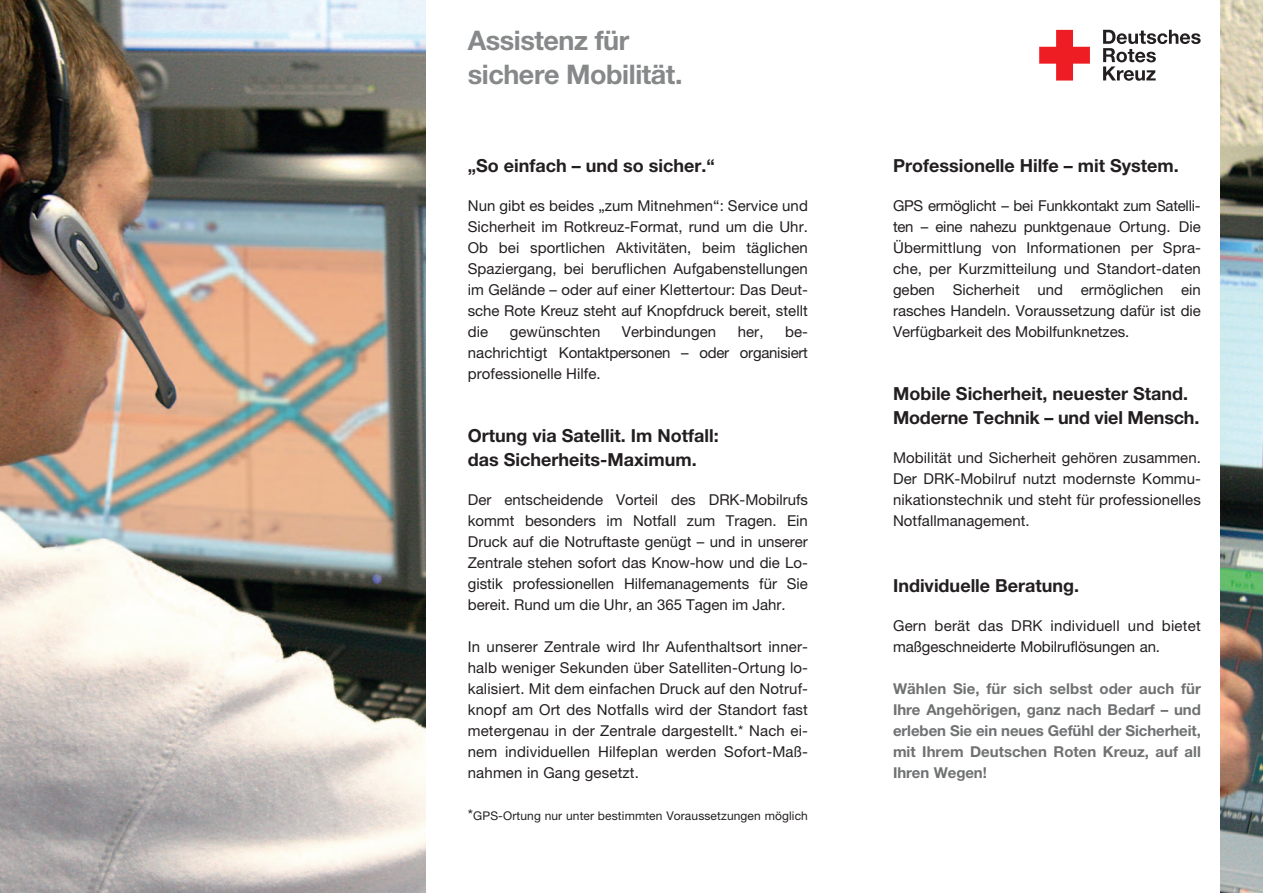
<style>
.page{position:relative;width:1263px;height:893px;background:#fff}
.page>*{position:absolute;margin:0;border:0;box-sizing:border-box;transform-origin:0 0}
.t1{font:700 27px/34.5px "Helvetica Neue LT Std";letter-spacing:-.015em;color:#868889}
.t2{font:700 18px/24px "Helvetica Neue LT Std";color:#231f20}
.t3{font:15px/21px "Helvetica Neue LT Std";color:#231f20;text-align:justify}
.t4{font:700 15px/21px "Helvetica Neue LT Std";color:#707172;text-align:justify}
.t5{font:12px "Helvetica Neue LT Std";letter-spacing:.01em;color:#231f20}
.s1{font-size:15px}
</style>
<div class="page">
<img style="left:0;top:0;width:425px;height:893px">
<img style="left:1220px;top:0;width:43px;height:893px">
<svg style="left:1039px;top:30px;width:51px;height:51px"></svg>
<svg style="left:1103px;top:30px;width:97px;height:51px"></svg>
<h1 class="t1" style="left:468px;top:25px;width:216px">Assistenz für sichere Mobilität.</h1>
<p class="t2" style="left:468px;top:155px;width:249px">„So einfach – und so sicher.“</p>
<p class="t3" style="left:468px;top:196px;width:342px">Nun gibt es beides „zum Mitnehmen“: Service und Sicherheit im Rotkreuz-Format, rund um die Uhr.<br>Ob bei sportlichen Aktivitäten, beim täglichen Spaziergang, bei beruflichen Aufgabenstellungen im Gelände – oder auf einer Klettertour: Das Deut&shy;sche Rote Kreuz steht auf Knopfdruck bereit, stellt die</p>
<p class="t3" style="left:468px;top:322px;width:342px;text-indent:317px">be&shy;nachrichtigt Kontaktpersonen – oder organisiert professionelle Hilfe.</p>
<p class="t3" style="left:510px;top:322px;width:92px">gewünschten</p>
<p class="t3" style="left:622px;top:322px;width:96px">Verbindungen</p>
<p class="t3" style="left:738px;top:322px;width:27px">her,</p>
<p class="t2" style="left:468px;top:425px;width:252px">Ortung via Satellit. Im Notfall: das Sicherheits-Maximum.</p>
<p class="t3" style="left:468px;top:490px;width:342px">Der entscheidende Vorteil des DRK-Mobilrufs kommt besonders im Notfall zum Tragen. Ein Druck auf die Notruftaste genügt – und in unserer Zentrale stehen sofort das Know-how und die Lo&shy;gistik professionellen Hilfemanagements für Sie bereit. Rund um die Uhr, an 365 Tagen im Jahr.</p>
<p class="t3" style="left:468px;top:637px;width:342px">In unserer Zentrale wird Ihr Aufenthaltsort inner&shy;halb weniger Sekunden über Satelliten-Ortung lo&shy;kalisiert. Mit dem einfachen Druck auf den Notruf&shy;knopf am Ort des Notfalls wird der Standort fast metergenau in der Zentrale dargestellt.* Nach ei&shy;nem individuellen Hilfeplan werden Sofort-Maß&shy;nahmen in Gang gesetzt.</p>
<p class="t5" style="left:468px;top:811px;width:342px"><span class="s1">*</span>GPS-Ortung nur unter bestimmten Voraussetzungen möglich</p>
<p class="t2" style="left:893px;top:155px;width:287px">Professionelle Hilfe – mit System.</p>
<p class="t3" style="left:893px;top:196px;width:310px">GPS ermöglicht – bei Funkkontakt zum Satelli&shy;ten – eine nahezu punktgenaue Ortung. Die Übermittlung von Informationen per Spra&shy;che, per Kurzmitteilung und Standort-daten geben Sicherheit und ermöglichen ein rasches Handeln. Voraussetzung dafür ist die Verfügbarkeit des Mobilfunknetzes.</p>
<p class="t2" style="left:893px;top:383px;width:308px">Mobile Sicherheit, neuester Stand.<br>Moderne Technik – und viel Mensch.</p>
<p class="t3" style="left:893px;top:448px;width:309px">Mobilität und Sicherheit gehören zusammen.<br>Der DRK-Mobilruf nutzt modernste Kommu&shy;nikationstechnik und steht für professionelles Notfallmanagement.</p>
<p class="t2" style="left:893px;top:575px;width:188px">Individuelle Beratung.</p>
<p class="t3" style="left:893px;top:616px;width:309px">Gern berät das DRK individuell und bietet maßgeschneiderte Mobilruflösungen an.</p>
<p class="t4" style="left:893px;top:679px;width:309px">Wählen Sie, für sich selbst oder auch für Ihre Angehörigen, ganz nach Bedarf – und erleben Sie ein neues Gefühl der Sicherheit, mit Ihrem Deutschen Roten Kreuz, auf all Ihren Wegen!</p>
</div>
